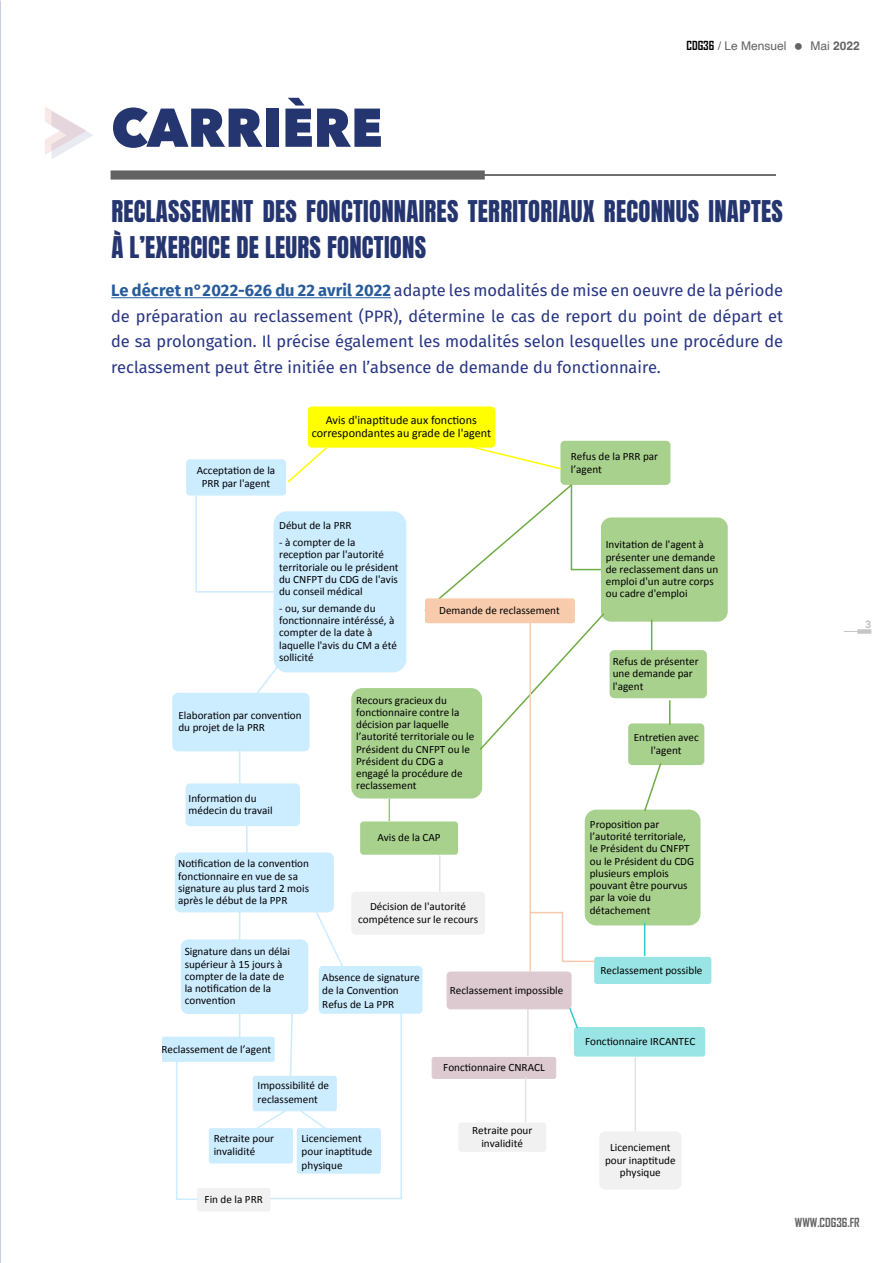
<style>
.page{position:relative;width:893px;height:1263px;background:#fff}
.page>*{position:absolute;margin:0;border:0;box-sizing:border-box;transform-origin:0 0}
.t1{font:800 54px "Avenir Next";color:#253570}
.t2{font:25.5px/36px "Anton";letter-spacing:.01em;color:#253570}
.t3{font:16.5px/25.5px "Fira Sans";color:#283583;text-align:justify}
.t4{font:12.15px/13.4px "Calibri";color:#000;text-align:center}
.t5{font:12px "Helvetica";color:#646363}
.t6{font:700 12px "Agency FB";color:#646363}
.t7{font:700 12px "Helvetica";color:#646363}
.t8{font:11.25px "Calibri";color:#000}
.t9{font:11.1px/12.3px "Calibri";color:#000}
.t10{font:900 10.5px "Roboto";color:#c6c6c6}
.s1{font-family:"Agency FB";font-weight:700;color:#000}
.s2{font-weight:400}
.s3{font-weight:700;color:#275b9b}
</style>
<div class="page">
<svg style="left:844px;top:631px;width:13px;height:1px"></svg>
<div style="left:857px;top:629px;width:14px;height:5px;background:#c6c6c6"></div>
<hr style="left:111px;top:297px;width:280px;height:1px;background:#275b9b">
<svg style="left:45px;top:107px;width:48px;height:52px"></svg>
<hr style="left:244px;top:174px;width:532px;height:2px;background:#646363">
<div style="left:111px;top:170px;width:374px;height:10px;background:#646363"></div>
<div style="left:319px;top:966px;width:104px;height:48px;background:#ccecff;border-radius:4px"></div>
<div style="left:308px;top:406px;width:187px;height:42px;background:#ff0;border-radius:4px"></div>
<div style="left:186px;top:459px;width:100px;height:37px;background:#ccecff;border-radius:4px"></div>
<svg style="left:195px;top:495px;width:80px;height:98px"></svg>
<div style="left:274px;top:511px;width:132px;height:161px;background:#ccecff;border-radius:13px"></div>
<div style="left:172px;top:693px;width:138px;height:58px;background:#ccecff;border-radius:6px"></div>
<div style="left:186px;top:783px;width:114px;height:43px;background:#ccecff;border-radius:4px"></div>
<div style="left:175px;top:852px;width:159px;height:60px;background:#ccecff;border-radius:6px"></div>
<div style="left:181px;top:939px;width:127px;height:75px;background:#ccecff;border-radius:7px"></div>
<div style="left:560px;top:441px;width:110px;height:44px;background:#a9d18e;border-radius:4px"></div>
<div style="left:601px;top:517px;width:127px;height:105px;background:#a9d18e;border-radius:10px"></div>
<div style="left:610px;top:650px;width:97px;height:48px;background:#a9d18e;border-radius:5px"></div>
<div style="left:628px;top:723px;width:76px;height:42px;background:#a9d18e;border-radius:4px"></div>
<div style="left:594px;top:957px;width:117px;height:27px;background:#99e5e5;border-radius:3px"></div>
<div style="left:447px;top:972px;width:124px;height:37px;background:#dccad0;border-radius:4px"></div>
<div style="left:447px;top:972px;width:124px;height:37px;border:1px solid #dccad0;border-radius:4px"></div>
<div style="left:574px;top:1027px;width:131px;height:30px;background:#99e5e5;border-radius:3px"></div>
<div style="left:599px;top:1131px;width:82px;height:58px;background:#f1f1f1;border-radius:6px"></div>
<div style="left:432px;top:1057px;width:124px;height:21px;background:#dccad0;border-radius:2px"></div>
<div style="left:432px;top:1057px;width:124px;height:22px;border:1px solid #dccad0;border-radius:2px"></div>
<div style="left:458px;top:1122px;width:88px;height:30px;background:#f1f1f1;border-radius:3px"></div>
<div style="left:585px;top:809px;width:116px;height:116px;background:#a9d18e;border-radius:12px"></div>
<div style="left:360px;top:821px;width:98px;height:34px;background:#a9d18e;border-radius:3px"></div>
<div style="left:351px;top:892px;width:134px;height:43px;background:#f1f1f1;border-radius:4px"></div>
<div style="left:351px;top:688px;width:131px;height:110px;background:#a9d18e;border-radius:11px"></div>
<svg style="left:256px;top:660px;width:27px;height:33px"></svg>
<hr style="left:239px;top:750px;width:1px;height:34px;background:#ccecff">
<hr style="left:246px;top:821px;width:2px;height:34px;background:#ccecff">
<hr style="left:239px;top:906px;width:1px;height:36px;background:#ccecff">
<hr style="left:651px;top:620px;width:1px;height:30px;background:#70ad47">
<svg style="left:669px;top:700px;width:1px;height:24px"></svg>
<svg style="left:643px;top:763px;width:20px;height:48px"></svg>
<hr style="left:644px;top:922px;width:1px;height:34px;background:#3cc">
<hr style="left:527px;top:1005px;width:1px;height:51px;background:#dccad0">
<svg style="left:568px;top:1006px;width:10px;height:23px"></svg>
<hr style="left:525px;top:1076px;width:1px;height:46px;background:#e3e3e3">
<hr style="left:634px;top:1056px;width:2px;height:75px;background:#e3e3e3">
<svg style="left:287px;top:445px;width:42px;height:38px"></svg>
<svg style="left:471px;top:445px;width:91px;height:26px"></svg>
<svg style="left:424px;top:483px;width:182px;height:269px"></svg>
<hr style="left:529px;top:619px;width:2px;height:353px;background:#f8cbad">
<svg style="left:389px;top:799px;width:1px;height:22px"></svg>
<hr style="left:439px;top:855px;width:1px;height:36px;background:#e3e3e3">
<svg style="left:529px;top:911px;width:67px;height:52px"></svg>
<div style="left:197px;top:1188px;width:73px;height:23px;background:#f1f1f1;border-radius:2px"></div>
<svg style="left:312px;top:907px;width:31px;height:61px"></svg>
<svg style="left:163px;top:1003px;width:240px;height:197px"></svg>
<h1 class="t1" style="left:111px;top:94px;width:273px">CARRIÈRE</h1>
<p class="t5" style="left:686px;top:37px;width:101px"><span class="s1">CDG36</span> / Le Mensuel</p>
<p class="t7" style="left:810px;top:38px;width:51px"><span class="s2">Mai</span> 2022</p>
<h2 class="t2" style="left:111px;top:195px;width:673px">RECLASSEMENT DES FONCTIONNAIRES TERRITORIAUX RECONNUS INAPTES<br>À L’EXERCICE DE LEURS FONCTIONS</h2>
<p class="t3" style="left:111px;top:277px;width:673px"><span class="s3">Le décret n°2022-626 du 22 avril 2022</span> adapte les modalités de mise en oeuvre de la période de préparation au reclassement (PPR), détermine le cas de report du point de départ et de sa prolongation. Il précise également les modalités selon lesquelles une procédure de reclassement peut être initiée en l’absence de demande du fonctionnaire.</p>
<p class="t4" style="left:312px;top:412px;width:181px">Avis d'inaptitude aux fonctions correspondantes au grade de l'agent</p>
<p class="t9" style="left:197px;top:464px;width:80px;text-align:center">Acceptation de la<br>PRR par l'agent</p>
<p class="t9" style="left:279px;top:519px;width:74px">Début de la PRR</p>
<p class="t9" style="left:279px;top:536px;width:107px">- à compter de la reception par l'autorité</p>
<p class="t8" style="left:279px;top:560px;width:121px">territoriale ou le président</p>
<p class="t9" style="left:279px;top:572px;width:120px">du CNFPT du CDG de l'avis du conseil médical</p>
<p class="t9" style="left:279px;top:602px;width:119px">- ou, sur demande du fonctionnaire intéréssé, à compter de la date à laquelle l'avis du CM a été sollicité</p>
<p class="t9" style="left:571px;top:449px;width:89px;line-height:13.4px">Refus de la PRR par l’agent</p>
<p class="t9" style="left:606px;top:538px;width:114px">Invitation de l'agent à présenter une demande de reclassement dans un emploi d'un autre corps ou cadre d'emploi</p>
<p class="t9" style="left:439px;top:604px;width:122px">Demande de reclassement</p>
<p class="t9" style="left:613px;top:655px;width:87px">Refus de présenter une demande par l'agent</p>
<p class="t9" style="left:178px;top:709px;width:125px">Elaboration par convention du projet de la PRR</p>
<p class="t9" style="left:189px;top:791px;width:86px">Information du médecin du travail</p>
<p class="t8" style="left:178px;top:856px;width:132px">Notification de la convention</p>
<p class="t9" style="left:178px;top:869px;width:132px">fonctionnaire en vue de sa signature au plus tard 2 mois après le début de la PPR</p>
<p class="t9" style="left:185px;top:945px;width:107px">Signature dans un délai supérieur à 15 jours à</p>
<p class="t9" style="left:185px;top:970px;width:101px">compter de la date de la notification de la convention</p>
<p class="t9" style="left:356px;top:693px;width:120px">Recours gracieux du fonctionnaire contre la décision par laquelle l’autorité territoriale ou le<br>Président du CNFPT ou le<br>Président du CDG a engagé la procédure de reclassement</p>
<p class="t9" style="left:377px;top:831px;width:65px">Avis de la CAP</p>
<p class="t9" style="left:358px;top:900px;width:122px;text-align:center">Décision de l'autorité compétence sur le recours</p>
<p class="t9" style="left:322px;top:970px;width:99px;line-height:13.4px">Absence de signature de la Convention<br>Refus de La PPR</p>
<p class="t9" style="left:450px;top:983px;width:115px">Reclassement impossible</p>
<p class="t9" style="left:162px;top:1042px;width:111px">Reclassement de l’agent</p>
<p class="t9" style="left:258px;top:1078px;width:73px;line-height:13.4px">Impossibilité de reclassement</p>
<p class="t9" style="left:214px;top:1131px;width:62px;line-height:13.4px">Retraite pour invalidité</p>
<p class="t9" style="left:302px;top:1131px;width:72px;line-height:13.4px">Licenciement pour inaptitude physique</p>
<p class="t9" style="left:205px;top:1192px;width:60px">Fin de la PRR</p>
<p class="t9" style="left:443px;top:1061px;width:103px">Fonctionnaire CNRACL</p>
<p class="t9" style="left:472px;top:1124px;width:62px;text-align:center">Retraite pour invalidité</p>
<p class="t8" style="left:634px;top:730px;width:67px">Entretien avec</p>
<p class="t9" style="left:651px;top:743px;width:32px">l'agent</p>
<p class="t9" style="left:590px;top:818px;width:106px">Proposition par l’autorité territoriale, le Président du CNFPT ou le Président du CDG plusieurs emplois pouvant être pourvus par la voie du détachement</p>
<p class="t9" style="left:601px;top:963px;width:103px">Reclassement possible</p>
<p class="t9" style="left:585px;top:1035px;width:112px">Fonctionnaire IRCANTEC</p>
<p class="t9" style="left:605px;top:1141px;width:72px;text-align:center">Licenciement pour inaptitude physique</p>
<p class="t10" style="left:865px;top:616px;width:8px">3</p>
<p class="t6" style="left:795px;top:1215px;width:66px">WWW.CDG36.FR</p>
</div>
